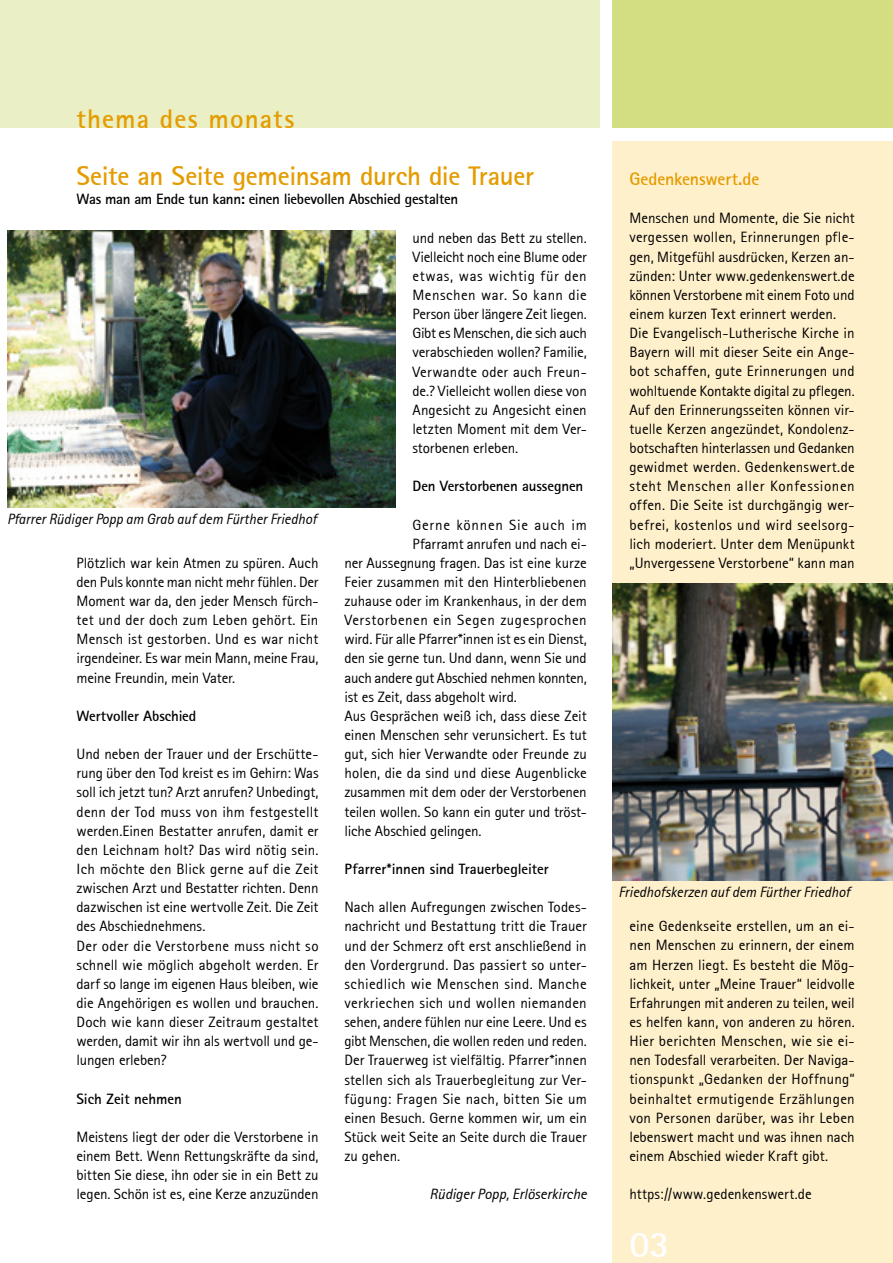
<style>
.page{position:relative;width:893px;height:1263px;background:#fff}
.page>*{position:absolute;margin:0;border:0;box-sizing:border-box;transform-origin:0 0}
.t1{font:37.5px "Rotis Sans Serif Bold 65";color:#fff}
.t2{font:27px "Rotis Sans Serif Bold 65";letter-spacing:-.005em;color:#e49c00}
.t3{font:27px "Rotis Sans Serif Bold 65";letter-spacing:.04em;color:#e49c00}
.t4{font:18px "Rotis Sans Serif Bold 65";letter-spacing:-.01em;color:#e49c00}
.t5{font:15px/19.2px "Rotis Sans Serif 55";color:#000;text-align:justify}
.t6{font:15px "Rotis Sans Serif Bold 65";letter-spacing:-.01em;color:#000}
.t7{font:15px "Rotis Sans Serif Italic 56";color:#000}
</style>
<div class="page">
<div style="left:612px;top:0;width:281px;height:128px;background:#d3de82"></div>
<div style="left:0;top:0;width:600px;height:128px;background:#eaefc5"></div>
<div style="left:612px;top:1225px;width:281px;height:38px;background:#fff0cc"></div>
<div style="left:612px;top:141px;width:281px;height:1087px;background:#fff0cc"></div>
<img style="left:7px;top:231px;width:388px;height:276px">
<img style="left:612px;top:584px;width:281px;height:296px">
<h2 class="t3" style="left:77px;top:101px;width:219px">thema des monats</h2>
<h2 class="t2" style="left:77px;top:159px;width:459px">Seite an Seite gemeinsam durch die Trauer</h2>
<p class="t6" style="left:77px;top:190px;width:383px">Was man am Ende tun kann: einen liebevollen Abschied gestalten</p>
<p class="t7" style="left:7px;top:510px;width:311px">Pfarrer Rüdiger Popp am Grab auf dem Fürther Friedhof</p>
<p class="t5" style="left:77px;top:553px;width:244px">Plötzlich war kein Atmen zu spüren. Auch den Puls konnte man nicht mehr fühlen. Der Moment war da, den jeder Mensch fürch&shy;tet und der doch zum Leben gehört. Ein Mensch ist gestorben. Und es war nicht irgendeiner. Es war mein Mann, meine Frau, meine Freundin, mein Vater.</p>
<p class="t6" style="left:77px;top:706px;width:121px">Wertvoller Abschied</p>
<p class="t5" style="left:77px;top:744px;width:244px;text-align:left">Und neben der Trauer und der Erschütte&shy;rung über den Tod kreist es im Gehirn: Was soll ich jetzt tun? Arzt anrufen? Unbedingt, denn der Tod muss von ihm festgestellt werden.Einen Bestatter anrufen, damit er den Leichnam holt? Das wird nötig sein.<br>Ich möchte den Blick gerne auf die Zeit zwischen Arzt und Bestatter richten. Denn dazwischen ist eine wertvolle Zeit. Die Zeit des Abschiednehmens.<br>Der oder die Verstorbene muss nicht so schnell wie möglich abgeholt werden. Er darf so lange im eigenen Haus bleiben, wie die Angehörigen es wollen und brauchen.<br>Doch wie kann dieser Zeitraum gestaltet werden, damit wir ihn als wertvoll und ge&shy;lungen erleben?</p>
<p class="t6" style="left:77px;top:1089px;width:107px">Sich Zeit nehmen</p>
<p class="t5" style="left:77px;top:1127px;width:244px">Meistens liegt der oder die Verstorbene in einem Bett. Wenn Rettungskräfte da sind, bitten Sie diese, ihn oder sie in ein Bett zu legen. Schön ist es, eine Kerze anzuzünden</p>
<p class="t5" style="left:412px;top:228px;width:176px">und neben das Bett zu stellen.<br>Vielleicht noch eine Blume oder etwas, was wichtig für den Menschen war. So kann die Person über längere Zeit liegen.<br>Gibt es Menschen, die sich auch verabschieden wollen? Familie, Verwandte oder auch Freun&shy;de.? Vielleicht wollen diese von Angesicht zu Angesicht einen letzten Moment mit dem Ver&shy;storbenen erleben.</p>
<p class="t6" style="left:412px;top:477px;width:172px">Den Verstorbenen aussegnen</p>
<p class="t5" style="left:412px;top:515px;width:176px">Gerne können Sie auch im<br>Pfarramt anrufen und nach ei-</p>
<p class="t5" style="left:344px;top:553px;width:244px;text-align:left">ner Aussegnung fragen. Das ist eine kurze Feier zusammen mit den Hinterbliebenen zuhause oder im Krankenhaus, in der dem Verstorbenen ein Segen zugesprochen wird. Für alle Pfarrer*innen ist es ein Dienst, den sie gerne tun. Und dann, wenn Sie und auch andere gut Abschied nehmen konnten, ist es Zeit, dass abgeholt wird.<br>Aus Gesprächen weiß ich, dass diese Zeit einen Menschen sehr verunsichert. Es tut gut, sich hier Verwandte oder Freunde zu holen, die da sind und diese Augenblicke zusammen mit dem oder der Verstorbenen teilen wollen. So kann ein guter und tröst&shy;liche Abschied gelingen.</p>
<p class="t6" style="left:344px;top:859px;width:206px">Pfarrer*innen sind Trauerbegleiter</p>
<p class="t5" style="left:344px;top:897px;width:244px">Nach allen Aufregungen zwischen Todes&shy;nachricht und Bestattung tritt die Trauer und der Schmerz oft erst anschließend in den Vordergrund. Das passiert so unter&shy;schiedlich wie Menschen sind. Manche verkriechen sich und wollen niemanden sehen, andere fühlen nur eine Leere. Und es gibt Menschen, die wollen reden und reden.<br>Der Trauerweg ist vielfältig. Pfarrer*innen stellen sich als Trauerbegleitung zur Ver&shy;fügung: Fragen Sie nach, bitten Sie um einen Besuch. Gerne kommen wir, um ein Stück weit Seite an Seite durch die Trauer zu gehen.</p>
<p class="t7" style="left:429px;top:1185px;width:159px">Rüdiger Popp, Erlöserkirche</p>
<p class="t4" style="left:629px;top:167px;width:131px">Gedenkenswert.de</p>
<p class="t5" style="left:629px;top:208px;width:227px;text-align:left">Menschen und Momente, die Sie nicht vergessen wollen, Erinnerungen pfle&shy;gen, Mitgefühl ausdrücken, Kerzen an&shy;zünden: Unter www.gedenkenswert.de können Verstorbene mit einem Foto und einem kurzen Text erinnert werden.<br>Die Evangelisch-Lutherische Kirche in Bayern will mit dieser Seite ein Ange&shy;bot schaffen, gute Erinnerungen und wohltuende Kontakte digital zu pflegen.<br>Auf den Erinnerungsseiten können vir&shy;tuelle Kerzen angezündet, Kondolenz&shy;botschaften hinterlassen und Gedanken gewidmet werden. Gedenkenswert.de steht Menschen aller Konfessionen offen. Die Seite ist durchgängig wer&shy;befrei, kostenlos und wird seelsorg&shy;lich moderiert. Unter dem Menüpunkt „Unvergessene Verstorbene“ kann man</p>
<p class="t7" style="left:618px;top:882px;width:233px">Friedhofskerzen auf dem Fürther Friedhof</p>
<p class="t5" style="left:629px;top:916px;width:227px">eine Gedenkseite erstellen, um an ei&shy;nen Menschen zu erinnern, der einem am Herzen liegt. Es besteht die Mög&shy;lichkeit, unter „Meine Trauer“ leidvolle Erfahrungen mit anderen zu teilen, weil es helfen kann, von anderen zu hören.<br>Hier berichten Menschen, wie sie ei&shy;nen Todesfall verarbeiten. Der Naviga&shy;tionspunkt „Gedanken der Hoffnung“ beinhaltet ermutigende Erzählungen von Personen darüber, was ihr Leben lebenswert macht und was ihnen nach einem Abschied wieder Kraft gibt.</p>
<p class="t5" style="left:629px;top:1184px;width:184px">https://www.gedenkenswert.de</p>
<h1 class="t1" style="left:629px;top:1220px;width:41px">03</h1>
</div>
